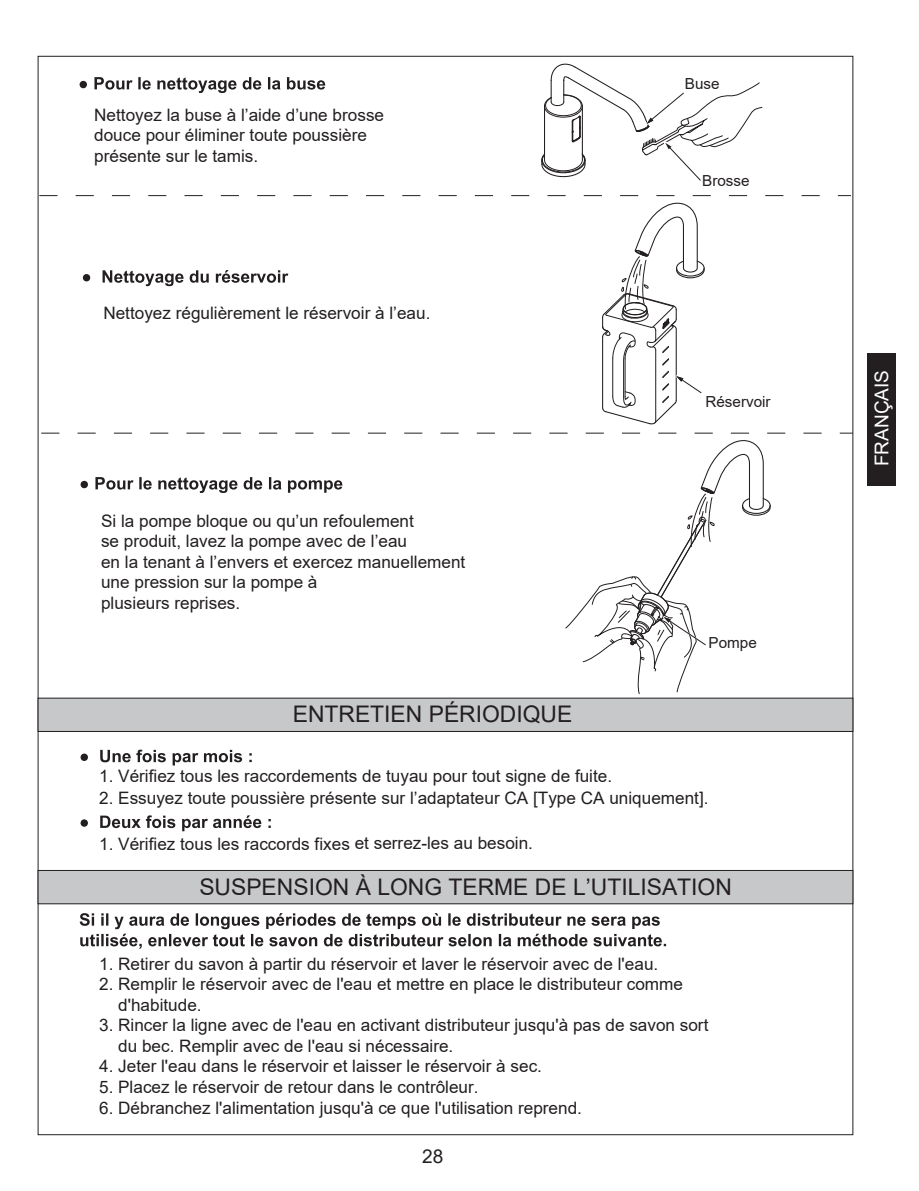
<style>
.page{position:relative;width:919px;height:1191px;background:#fff}
.page>*{position:absolute;margin:0;border:0;box-sizing:border-box;transform-origin:0 0}
.t1{font:22.8px "Arial";color:#231f20}
.t2{font:19.05px "Arial";color:#fff}
.t3{font:19.05px "Arial";color:#231f20}
.t4{font:17.1px/20.5px "Arial";color:#231f20}
.t5{font:15.3px "Arial";color:#231f20}
</style>
<div class="page">
<div style="left:38px;top:698px;width:814px;height:33px;background:#c7c8ca"></div>
<div style="left:38px;top:697px;width:815px;height:35px;border:1px solid #231f20"></div>
<svg style="left:41px;top:433px;width:811px;height:261px"></svg>
<svg style="left:81px;top:749px;width:171px;height:16px"></svg>
<svg style="left:81px;top:815px;width:190px;height:16px"></svg>
<div style="left:867px;top:353px;width:28px;height:133px;background:#231f20"></div>
<svg style="left:541px;top:63px;width:221px;height:118px"></svg>
<svg style="left:80px;top:77px;width:245px;height:16px"></svg>
<svg style="left:39px;top:195px;width:811px;height:1px"></svg>
<svg style="left:602px;top:202px;width:103px;height:223px"></svg>
<svg style="left:83px;top:270px;width:205px;height:16px"></svg>
<div style="left:38px;top:870px;width:814px;height:33px;background:#c7c8ca"></div>
<div style="left:38px;top:870px;width:815px;height:34px;border:1px solid #231f20"></div>
<svg style="left:80px;top:913px;width:586px;height:36px"></svg>
<p class="t4" style="left:94px;top:104px;width:291px">Nettoyez la buse à l’aide d’une brosse douce pour éliminer toute poussière présente sur le tamis.</p>
<p class="t4" style="left:103px;top:303px;width:328px">Nettoyez régulièrement le réservoir à l’eau.</p>
<p class="t4" style="left:101px;top:510px;width:366px">Si la pompe bloque ou qu’un refoulement<br>se produit, lavez la pompe avec de l’eau<br>en la tenant à l’envers et exercez manuellement une pression sur la pompe à<br>plusieurs reprises.</p>
<h1 class="t1" style="left:293px;top:698px;width:281px">ENTRETIEN PÉRIODIQUE</h1>
<p class="t4" style="left:99px;top:765px;width:514px">1. Vérifiez tous les raccordements de tuyau pour tout signe de fuite.</p>
<p class="t5" style="left:685px;top:73px;width:36px">Buse</p>
<p class="t5" style="left:702px;top:170px;width:49px">Brosse</p>
<p class="t5" style="left:705px;top:391px;width:67px">Réservoir</p>
<p class="t5" style="left:708px;top:632px;width:50px">Pompe</p>
<p class="t4" style="left:99px;top:787px;width:610px">2. Essuyez toute poussière présente sur l’adaptateur CA [Type CA uniquement].</p>
<p class="t4" style="left:99px;top:833px;width:435px">1. Vérifiez tous les raccords fixes et serrez-les au besoin.</p>
<h1 class="t1" style="left:199px;top:871px;width:534px">SUSPENSION À LONG TERME DE L’UTILISATION</h1>
<p class="t4" style="left:99px;top:953px;width:560px">1. Retirer du savon à partir du réservoir et laver le réservoir avec de l'eau.</p>
<p class="t4" style="left:118px;top:973px;width:566px;text-indent:-19px">2. Remplir le réservoir avec de l'eau et mettre en place le distributeur comme d'habitude.</p>
<p class="t4" style="left:118px;top:1015px;width:591px;text-indent:-19px">3. Rincer la ligne avec de l'eau en activant distributeur jusqu'à pas de savon sort du bec. Remplir avec de l'eau si nécessaire.</p>
<p class="t4" style="left:99px;top:1056px;width:444px">4. Jeter l'eau dans le réservoir et laisser le réservoir à sec.</p>
<p class="t4" style="left:99px;top:1076px;width:381px">5. Placez le réservoir de retour dans le contrôleur.</p>
<p class="t4" style="left:99px;top:1097px;width:484px">6. Débranchez l'alimentation jusqu'à ce que l'utilisation reprend.</p>
<p class="t3" style="left:422px;top:1142px;width:23px">28</p>
<p class="t2" style="left:868px;top:466px;width:98px;rotate:-90deg">FRANÇAIS</p>
</div>
